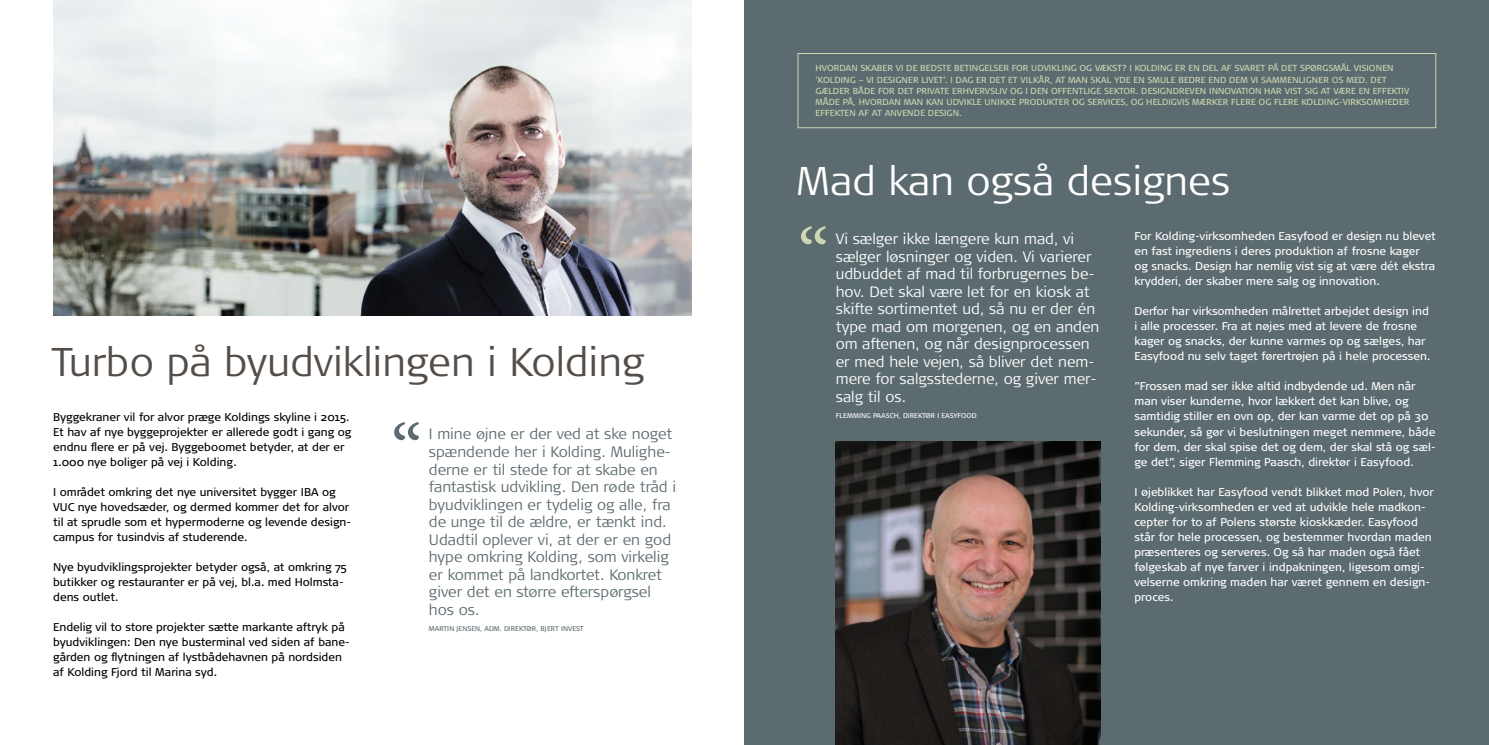
<style>
.page{position:relative;width:1489px;height:745px;background:#fff}
.page>*{position:absolute;margin:0;border:0;box-sizing:border-box;transform-origin:0 0}
.t1{font:78.75px "Minion Pro";color:#cfd7b2}
.t2{font:78.75px "Minion Pro";color:#5c6b6f}
.t3{font:300 40px "Signa Column";color:#544d48}
.t4{font:300 40px "Signa Column";color:#fff}
.t5{font:300 15px/17.5px "Signa Normal";color:#5c6b6f}
.t6{font:300 15px/17.5px "Signa Normal";color:#fff}
.t7{font:11.25px/15px "Signa Normal";color:#fff}
.t8{font:11.25px/15px "Signa Normal";color:#000}
.t9{font:8.75px/11.2px "Signa Column";color:#cfd7b2}
.t10{font:6.88px "Signa Normal";color:#5c6b6f}
.t11{font:6.88px "Signa Normal";color:#fff}
</style>
<div class="page">
<div style="left:744px;top:0;width:744px;height:744px;background:#5c6b6f"></div>
<img style="left:835px;top:441px;width:265px;height:303px">
<div style="left:797px;top:53px;width:638px;height:75px;border:1px solid #cfd7b2"></div>
<img style="left:53px;top:0;width:638px;height:315px">
<h2 class="t3" style="left:51px;top:336px;width:594px">Turbo på byudviklingen i Kolding</h2>
<p class="t8" style="left:53px;top:409px;width:300px">Byggekraner vil for alvor præge Koldings skyline i 2015.<br>Et hav af nye byggeprojekter er allerede godt i gang og endnu flere er på vej. Byggeboomet betyder, at der er 1.000 nye boliger på vej i Kolding.</p>
<p class="t8" style="left:53px;top:484px;width:299px">I området omkring det nye universitet bygger IBA og VUC nye hovedsæder, og dermed kommer det for alvor til at sprudle som et hypermoderne og levende design&shy;campus for tusindvis af studerende.</p>
<p class="t8" style="left:53px;top:559px;width:295px">Nye byudviklingsprojekter betyder også, at omkring 75 butikker og restauranter er på vej, bl.a. med Holmsta&shy;dens outlet.</p>
<p class="t8" style="left:53px;top:619px;width:298px">Endelig vil to store projekter sætte markante aftryk på byudviklingen: Den nye busterminal ved siden af bane&shy;gården og flytningen af lystbådehavnen på nordsiden af Kolding Fjord til Marina syd.</p>
<h1 class="t2" style="left:391px;top:400px;width:33px">“</h1>
<p class="t5" style="left:429px;top:425px;width:248px">I mine øjne er der ved at ske noget spændende her i Kolding. Mulighe&shy;derne er til stede for at skabe en fantastisk udvikling. Den røde tråd i byudviklingen er tydelig og alle, fra de unge til de ældre, er tænkt ind.<br>Udadtil oplever vi, at der er en god hype omkring Kolding, som virkelig er kommet på landkortet. Konkret giver det en større efterspørgsel hos os.</p>
<p class="t10" style="left:429px;top:623px;width:156px">Marti n jensen, adm. di rektør, Bjert Invest</p>
<p class="t9" style="left:815px;top:63px;width:595px">HVORDAN SKABER VI DE BEDSTE BETINGELSER FOR UDVIKLING OG VÆKST? I KOLDING ER EN DEL AF SVARET PÅ DET SPØRGSMÅL VISIONEN ’KOLDING – VI DESIGNER LIVET’. I DAG ER DET ET VILKÅR, AT MAN SKAL YDE EN SMULE BEDRE END DEM VI SAMMENLIGNER OS MED. D ET GÆLDER BÅDE FOR DET PRIVATE ERHVERVSLIV OG I DEN OFFENTLIGE SEKTOR. D ESIGNDREVEN INNOVATION HAR VIST SIG AT VÆRE EN EFFEKTIV MÅDE PÅ, HVORDAN MAN KAN UDVIKLE UNIKKE PRODUKTER OG SERVICES, OG HELDIGVIS MÆRKER FLERE OG FLERE KOLDING-VIRKSOMHEDER EFFEKTEN AF AT ANVENDE DESIGN.</p>
<h2 class="t4" style="left:796px;top:155px;width:435px">Mad kan også designes</h2>
<h1 class="t1" style="left:797px;top:204px;width:33px">“</h1>
<p class="t6" style="left:835px;top:230px;width:265px">Vi sælger ikke længere kun mad, vi sælger løsninger og viden. Vi varierer udbuddet af mad til forbrugernes be&shy;hov. Det skal være let for en kiosk at skifte sortimentet ud, så nu er der én type mad om morgenen, og en anden om aftenen, og når designprocessen er med hele vejen, så bliver det nem&shy;mere for salgsstederne, og giver mer&shy;salg til os.</p>
<p class="t11" style="left:835px;top:411px;width:141px">Flemmi ng Paasch, di rektør i Easyfood</p>
<p class="t7" style="left:1134px;top:229px;width:303px">For Kolding-virksomheden Easyfood er design nu blevet en fast ingrediens i deres produktion af frosne kager og snacks. Design har nemlig vist sig at være dét ekstra krydderi, der skaber mere salg og innovation.</p>
<p class="t7" style="left:1134px;top:304px;width:297px">Derfor har virksomheden målrettet arbejdet design ind i alle processer. Fra at nøjes med at levere de frosne kager og snacks, der kunne varmes op og sælges, har Easyfood nu selv taget førertrøjen på i hele processen.</p>
<p class="t7" style="left:1134px;top:379px;width:303px">”Frossen mad ser ikke altid indbydende ud. Men når man viser kunderne, hvor lækkert det kan blive, og samtidig stiller en ovn op, der kan varme det op på 30 sekunder, så gør vi beslutningen meget nemmere, både for dem, der skal spise det og dem, der skal stå og sæl&shy;ge det”, siger Flemming Paasch, direktør i Easyfood.</p>
<p class="t7" style="left:1134px;top:484px;width:301px">I øjeblikket har Easyfood vendt blikket mod Polen, hvor Kolding-virksomheden er ved at udvikle hele madkon&shy;cepter for to af Polens største kioskkæder. Easyfood står for hele processen, og bestemmer hvordan maden præsenteres og serveres. Og så har maden også fået følgeskab af nye farver i indpakningen, ligesom omgi&shy;velserne omkring maden har været gennem en design&shy;proces.</p>
</div>
